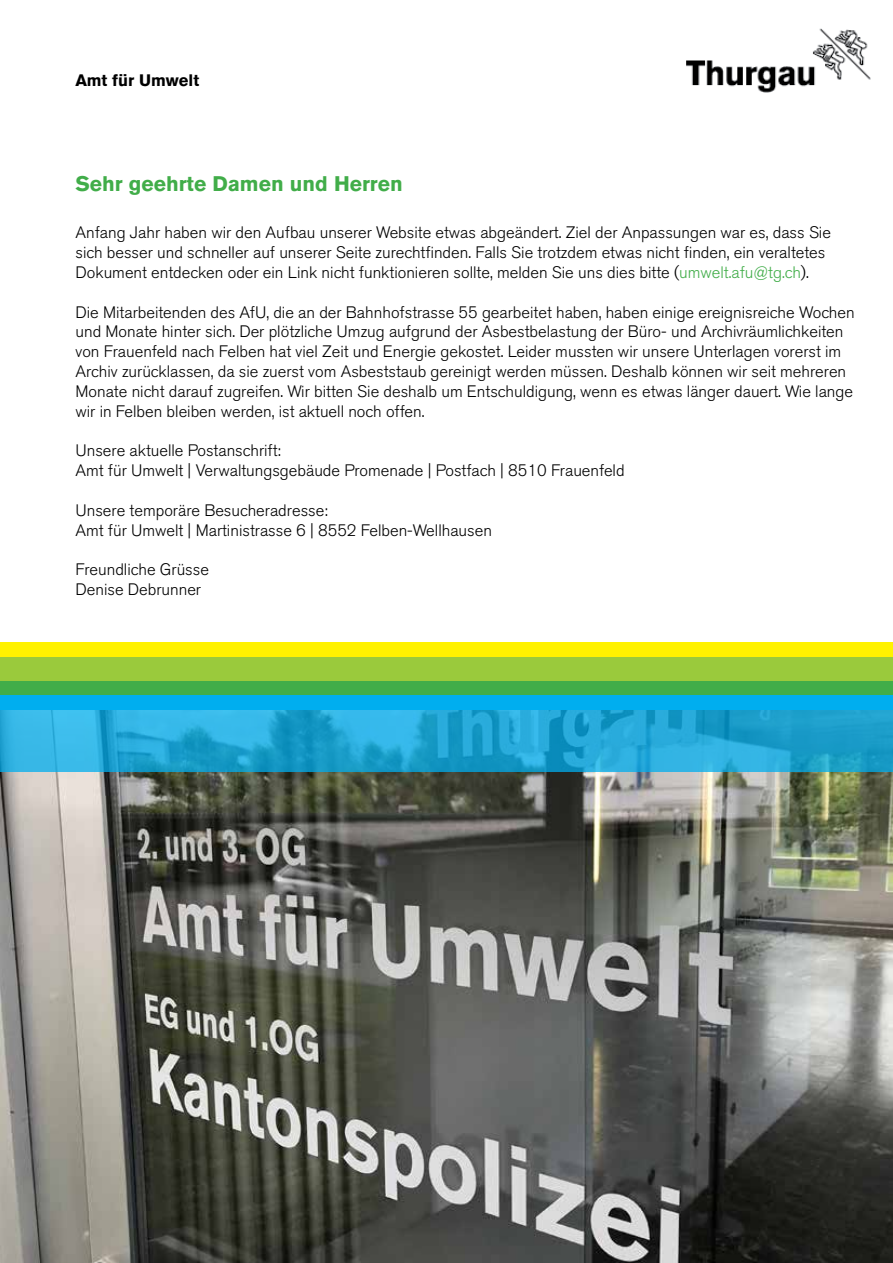
<style>
.page{position:relative;width:893px;height:1263px;background:#fff}
.page>*{position:absolute;margin:0;border:0;box-sizing:border-box;transform-origin:0 0}
.t1{font:700 21px "Akzidenz Grotesk BQ";color:#41ad49}
.t2{font:300 16.5px/19.8px "Akzidenz Grotesk BQ";color:#000}
.t3{font:700 16.5px "Akzidenz Grotesk BQ";color:#000}
.s1{color:#41ad49}
</style>
<div class="page">
<img style="left:0;top:772px;width:893px;height:491px">
<img style="left:686px;top:28px;width:185px;height:65px">
<svg style="left:0;top:710px;width:893px;height:62px;background:#24a6d4"></svg>
<div style="left:0;top:642px;width:893px;height:15px;background:#fff200"></div>
<div style="left:0;top:680px;width:893px;height:15px;background:#41ad49"></div>
<div style="left:0;top:657px;width:893px;height:23px;background:#9aca3c"></div>
<div style="left:0;top:695px;width:893px;height:15px;background:#00aeef"></div>
<p class="t3" style="left:75px;top:71px;width:125px">Amt für Umwelt</p>
<p class="t1" style="left:75px;top:172px;width:329px">Sehr geehrte Damen und Herren</p>
<p class="t2" style="left:75px;top:223px;width:757px">Anfang Jahr haben wir den Aufbau unserer Website etwas abgeändert. Ziel der Anpassungen war es, dass Sie sich besser und schneller auf unserer Seite zurechtfinden. Falls Sie trotzdem etwas nicht finden, ein veraltetes<br>Dokument entdecken oder ein Link nicht funktionieren sollte, melden Sie uns dies bitte (<span class="s1">umwelt.afu@tg.ch</span>).</p>
<p class="t2" style="left:75px;top:302px;width:781px">Die Mitarbeitenden des AfU, die an der Bahnhofstrasse 55 gearbeitet haben, haben einige ereignisreiche Wochen und Monate hinter sich. Der plötzliche Umzug aufgrund der Asbestbelastung der Büro- und Archivräumlichkeiten von Frauenfeld nach Felben hat viel Zeit und Energie gekostet. Leider mussten wir unsere Unterlagen vorerst im Archiv zurücklassen, da sie zuerst vom Asbeststaub gereinigt werden müssen. Deshalb können wir seit mehreren Monate nicht darauf zugreifen. Wir bitten Sie deshalb um Entschuldigung, wenn es etwas länger dauert. Wie lange wir in Felben bleiben werden, ist aktuell noch offen.</p>
<p class="t2" style="left:75px;top:441px;width:551px">Unsere aktuelle Postanschrift:<br>Amt für Umwelt | Verwaltungsgebäude Promenade | Postfach | 8510 Frauenfeld</p>
<p class="t2" style="left:75px;top:500px;width:418px">Unsere temporäre Besucheradresse:<br>Amt für Umwelt | Martinistrasse 6 | 8552 Felben-Wellhausen</p>
<p class="t2" style="left:75px;top:560px;width:135px">Freundliche Grüsse<br>Denise Debrunner</p>
</div>
